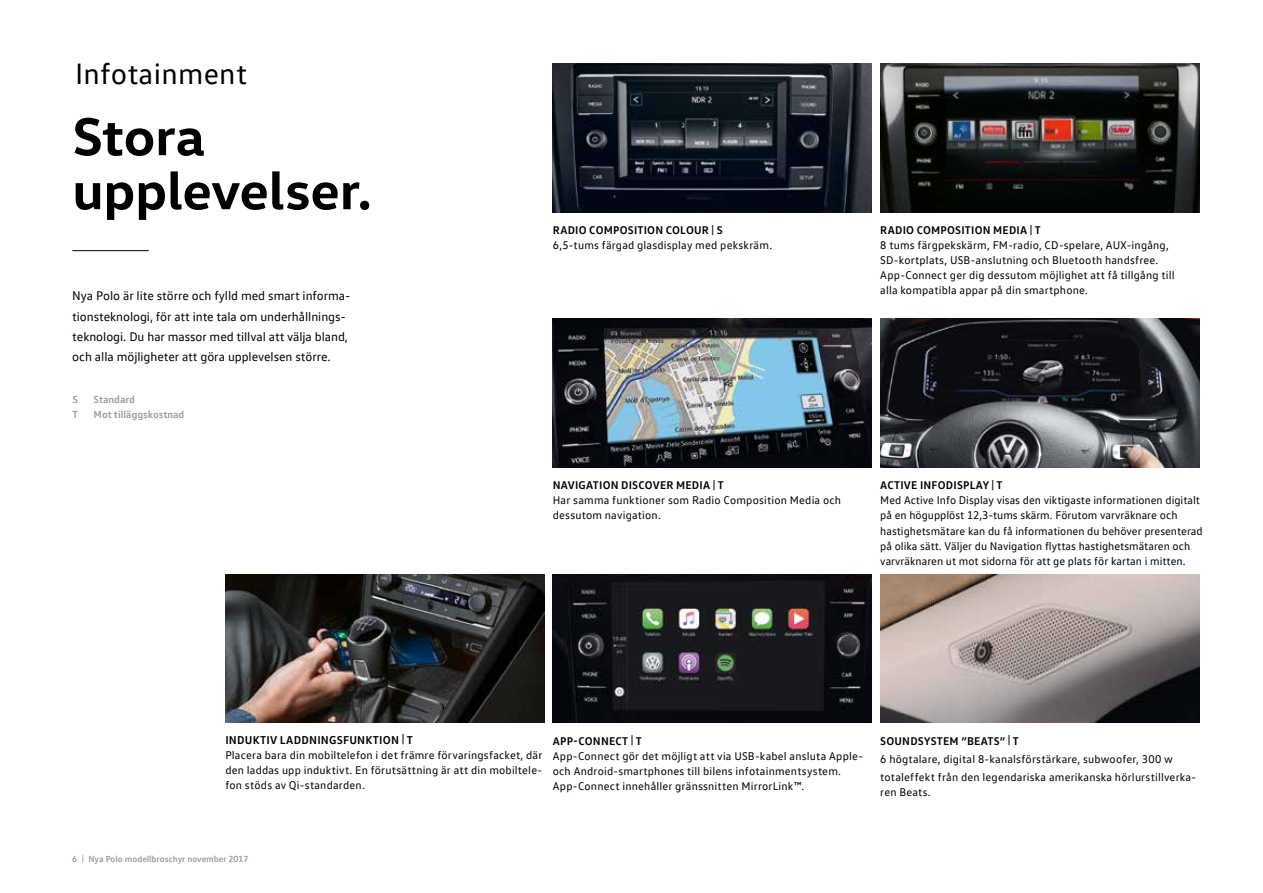
<style>
.page{position:relative;width:1263px;height:893px;background:#fff}
.page>*{position:absolute;margin:0;border:0;box-sizing:border-box;transform-origin:0 0}
.t1{font:700 54px/54px "VW Head";color:#000}
.t2{font:30px "VW Text";letter-spacing:.01em;color:#000}
.t3{font:12.75px/20.2px "VW Text";letter-spacing:-.005em;color:#000}
.t4{font:700 11.7px "VW Text";letter-spacing:.02em;color:#000}
.t5{font:11.4px/15px "VW Text";letter-spacing:.015em;color:#000}
.t6{font:700 11.4px "VW Text";letter-spacing:.02em;color:#000}
.t7{font:700 10.5px "VW Text";color:#9d9d9c}
.t8{font:700 9px "VW Text";color:#9d9d9c}
</style>
<div class="page">
<hr style="left:72px;top:250px;width:77px;height:1px;background:#000">
<img style="left:553px;top:64px;width:319px;height:149px">
<img style="left:553px;top:574px;width:319px;height:149px">
<img style="left:225px;top:574px;width:319px;height:149px">
<img style="left:880px;top:64px;width:319px;height:149px">
<img style="left:553px;top:319px;width:319px;height:149px">
<img style="left:880px;top:574px;width:319px;height:149px">
<img style="left:880px;top:319px;width:319px;height:149px">
<h2 class="t2" style="left:75px;top:55px;width:173px">Infotainment</h2>
<h1 class="t1" style="left:73px;top:107px;width:301px">Stora upplevelser.</h1>
<p class="t3" style="left:72px;top:285px;width:280px">Nya Polo är lite större och fylld med smart informa&shy;tionsteknologi, för att inte tala om underhållnings&shy;teknologi. Du har massor med tillval att välja bland, och alla möjligheter att göra upplevelsen större.</p>
<p class="t7" style="left:73px;top:393px;width:7px">S</p>
<p class="t7" style="left:94px;top:393px;width:43px">Standard</p>
<p class="t7" style="left:73px;top:407px;width:7px">T</p>
<p class="t7" style="left:94px;top:407px;width:92px">Mot tilläggskostnad</p>
<p class="t6" style="left:553px;top:223px;width:171px">RADIO COMPOSITION COLOUR | S</p>
<p class="t5" style="left:553px;top:238px;width:221px">6,5-tums färgad glasdisplay med pekskräm.</p>
<p class="t6" style="left:880px;top:223px;width:162px">RADIO COMPOSITION MEDIA | T</p>
<p class="t5" style="left:880px;top:238px;width:296px">8 tums färgpekskärm, FM-radio, CD-spelare, AUX-ingång, SD-kortplats, USB-anslutning och Bluetooth handsfree.<br>App-Connect ger dig dessutom möjlighet att få tillgång till alla kompatibla appar på din smartphone.</p>
<p class="t6" style="left:553px;top:478px;width:172px">NAVIGATION DISCOVER MEDIA | T</p>
<p class="t5" style="left:553px;top:493px;width:290px">Har samma funktioner som Radio Composition Media och dessutom navigation.</p>
<p class="t6" style="left:880px;top:478px;width:124px">ACTIVE INFODISPLAY | T</p>
<p class="t5" style="left:880px;top:493px;width:324px">Med Active Info Display visas den viktigaste informationen digitalt på en högupplöst 12,3-tums skärm. Förutom varvräknare och hastighetsmätare kan du få informationen du behöver presenterad på olika sätt. Väljer du Navigation flyttas hastighetsmätaren och varvräknaren ut mot sidorna för att ge plats för kartan i mitten.</p>
<p class="t4" style="left:225px;top:732px;width:189px">INDUKTIV LADDNINGSFUNKTION | T</p>
<p class="t5" style="left:225px;top:747px;width:318px;text-align:justify">Placera bara din mobiltelefon i det främre förvaringsfacket, där den laddas upp induktivt. En förutsättning är att din mobiltele&shy;fon stöds av Qi-standarden.</p>
<p class="t6" style="left:553px;top:733px;width:90px">APP-CONNECT | T</p>
<p class="t5" style="left:553px;top:748px;width:312px">App-Connect gör det möjligt att via USB-kabel ansluta Apple&shy;och Android-smartphones till bilens infotainmentsystem.<br>App-Connect innehåller gränssnitten MirrorLink™.</p>
<p class="t6" style="left:880px;top:733px;width:140px">SOUNDSYSTEM ”BEATS” | T</p>
<p class="t5" style="left:880px;top:749px;width:317px;line-height:18px">6 högtalare, digital 8-kanalsförstärkare, subwoofer, 300 w totaleffekt från den legendariska amerikanska hörlurstillverka-</p>
<p class="t5" style="left:880px;top:784px;width:52px">ren Beats.</p>
<p class="t8" style="left:72px;top:853px;width:178px">6 | Nya Polo modellbroschyr november 2017</p>
</div>
